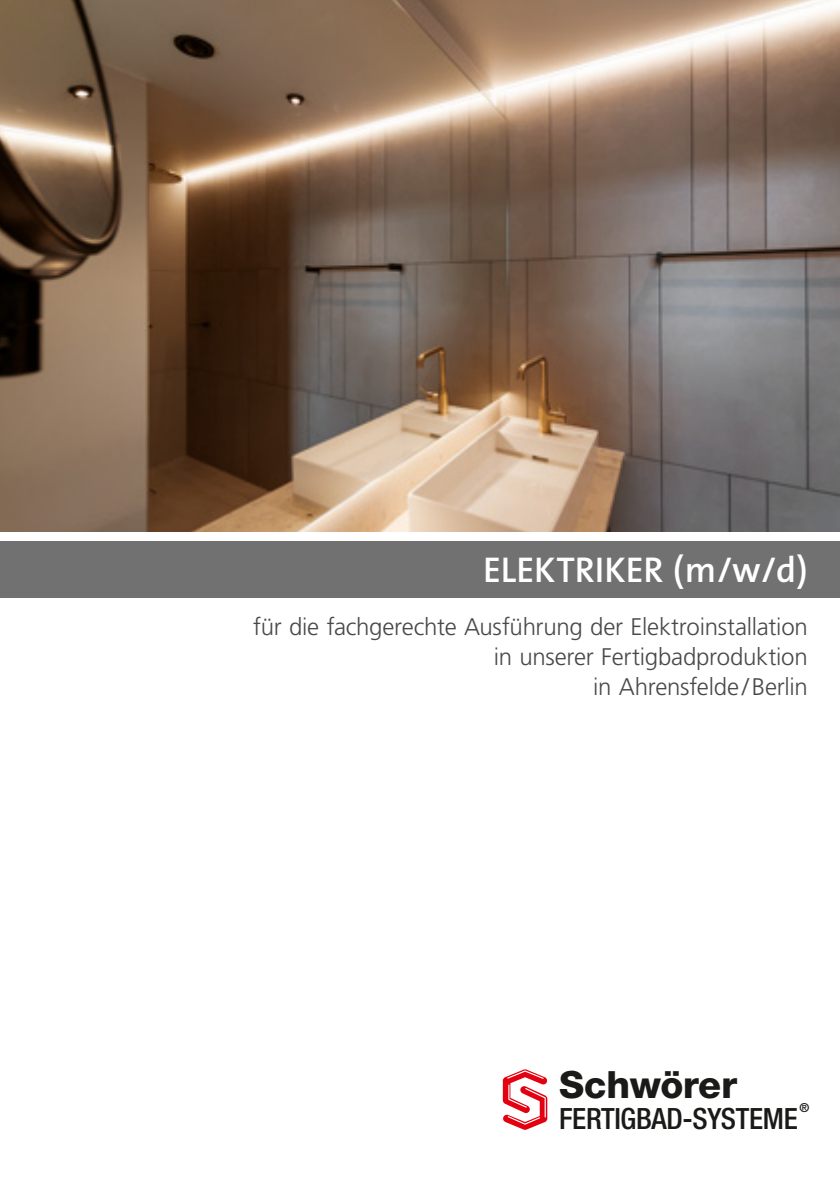
<style>
.page{position:relative;width:840px;height:1191px;background:#fff}
.page>*{position:absolute;margin:0;border:0;box-sizing:border-box;transform-origin:0 0}
.t1{font:800 37.6px "Helvetica Neue";letter-spacing:-.01em;color:#1a1a18}
.t2{font:600 36px "The Sans";color:#fff}
.t3{font:500 condensed 29.4px "Helvetica Neue";letter-spacing:-.01em;color:#1a1a18}
.t4{font:300 24px/30px "Frutiger";letter-spacing:-.01em;color:#494948;text-align:right}
.t5{font:500 condensed 12.4px "Helvetica Neue";color:#1a1a18}
</style>
<div class="page">
<div style="left:0;top:541px;width:839px;height:57px;background:#717171"></div>
<svg style="left:502px;top:1069px;width:45px;height:61px"></svg>
<img style="left:0;top:0;width:839px;height:531px">
<h2 class="t2" style="left:483px;top:540px;width:326px">ELEKTRIKER (m/w/d)</h2>
<p class="t4" style="left:253px;top:611px;width:556px">für die fachgerechte Ausführung der Elektroinstallation in unserer Fertigbadproduktion<br>in Ahrensfelde/Berlin</p>
<h1 class="t1" style="left:558px;top:1062px;width:179px">Schwörer</h1>
<p class="t3" style="left:558px;top:1100px;width:240px">FERTIGBAD-SYSTEME</p>
<p class="t5" style="left:799px;top:1100px;width:11px">®</p>
</div>
